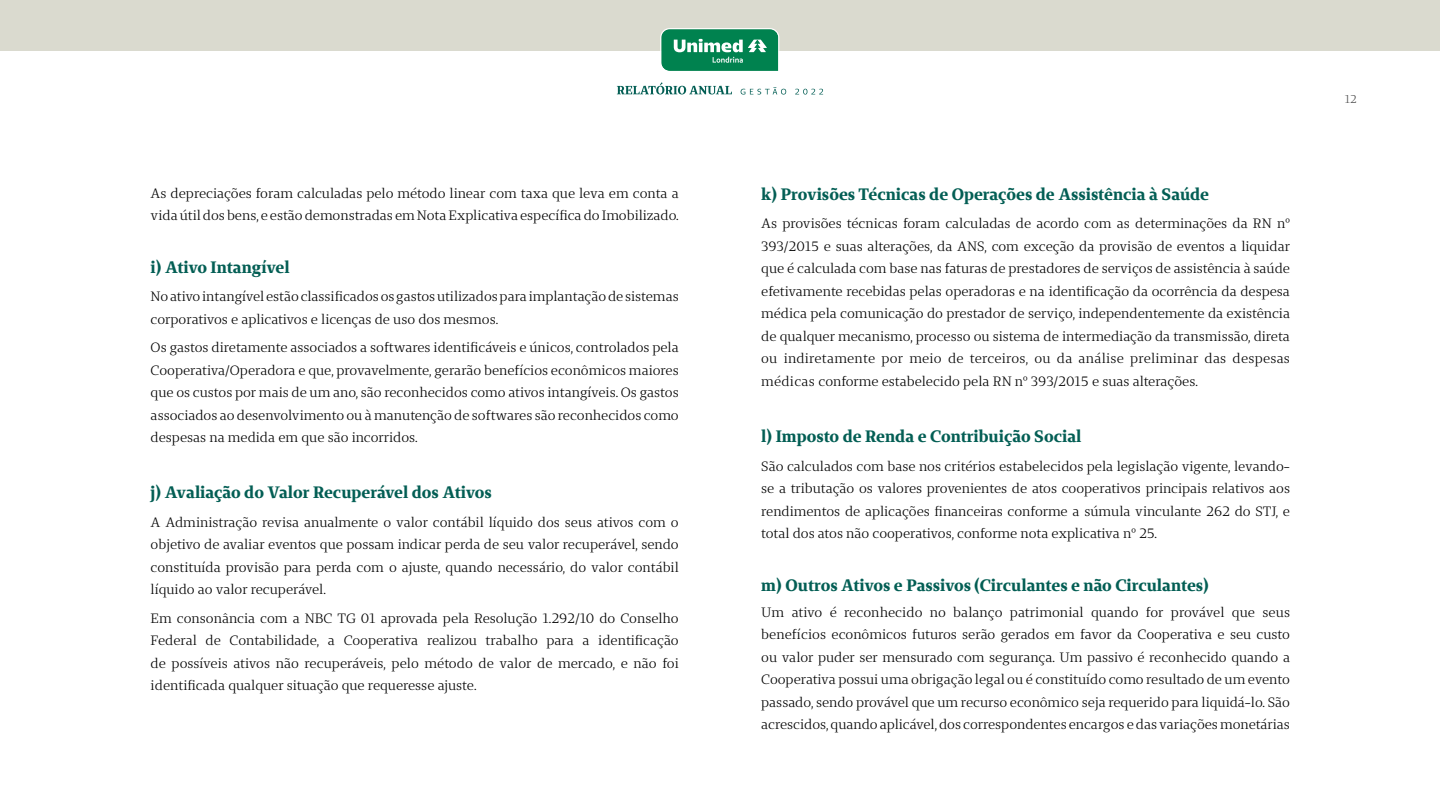
<style>
.page{position:relative;width:1440px;height:810px;background:#fff}
.page>*{position:absolute;margin:0;border:0;box-sizing:border-box;transform-origin:0 0}
.t1{font:700 16.5px "Unimed Serif";color:#035e54}
.t2{font:13.5px/22.5px "Unimed Serif";color:#000;text-align:justify}
.t3{font:11.25px "Unimed Serif";color:#4d4d4d}
</style>
<div class="page">
<div style="left:0;top:0;width:1440px;height:50px;background:#dadacf"></div>
<svg style="left:617px;top:82px;width:115px;height:12px"></svg>
<svg style="left:741px;top:87px;width:45px;height:8px"></svg>
<svg style="left:795px;top:89px;width:28px;height:6px"></svg>
<svg style="left:661px;top:28px;width:118px;height:43px;background:#2e986e"></svg>
<p class="t2" style="left:151px;top:181px;width:530px">As depreciações foram calculadas pelo método linear com taxa que leva em conta a vida útil dos bens, e estão demonstradas em Nota Explicativa específica do Imobilizado.</p>
<p class="t1" style="left:151px;top:256px;width:140px">i) Ativo Intangível</p>
<p class="t2" style="left:151px;top:285px;width:530px">No ativo intangível estão classificados os gastos utilizados para implantação de sistemas corporativos e aplicativos e licenças de uso dos mesmos.</p>
<p class="t2" style="left:151px;top:336px;width:530px">Os gastos diretamente associados a softwares identificáveis e únicos, controlados pela Cooperativa/Operadora e que, provavelmente, gerarão benefícios econômicos maiores que os custos por mais de um ano, são reconhecidos como ativos intangíveis. Os gastos associados ao desenvolvimento ou à manutenção de softwares são reconhecidos como despesas na medida em que são incorridos.</p>
<p class="t1" style="left:151px;top:482px;width:343px">j) Avaliação do Valor Recuperável dos Ativos</p>
<p class="t2" style="left:151px;top:511px;width:530px">A Administração revisa anualmente o valor contábil líquido dos seus ativos com o objetivo de avaliar eventos que possam indicar perda de seu valor recuperável, sendo constituída provisão para perda com o ajuste, quando necessário, do valor contábil líquido ao valor recuperável.</p>
<p class="t2" style="left:151px;top:607px;width:530px">Em consonância com a NBC TG 01 aprovada pela Resolução 1.292/10 do Conselho Federal de Contabilidade, a Cooperativa realizou trabalho para a identificação de possíveis ativos não recuperáveis, pelo método de valor de mercado, e não foi identificada qualquer situação que requeresse ajuste.</p>
<p class="t1" style="left:761px;top:183px;width:449px">k) Provisões Técnicas de Operações de Assistência à Saúde</p>
<p class="t2" style="left:761px;top:212px;width:530px">As provisões técnicas foram calculadas de acordo com as determinações da RN nº 393/2015 e suas alterações, da ANS, com exceção da provisão de eventos a liquidar que é calculada com base nas faturas de prestadores de serviços de assistência à saúde efetivamente recebidas pelas operadoras e na identificação da ocorrência da despesa médica pela comunicação do prestador de serviço, independentemente da existência de qualquer mecanismo, processo ou sistema de intermediação da transmissão, direta ou indiretamente por meio de terceiros, ou da análise preliminar das despesas médicas conforme estabelecido pela RN nº 393/2015 e suas alterações.</p>
<p class="t1" style="left:761px;top:426px;width:322px">l) Imposto de Renda e Contribuição Social</p>
<p class="t2" style="left:761px;top:454px;width:530px">São calculados com base nos critérios estabelecidos pela legislação vigente, levando&shy;se a tributação os valores provenientes de atos cooperativos principais relativos aos rendimentos de aplicações financeiras conforme a súmula vinculante 262 do STJ, e total dos atos não cooperativos, conforme nota explicativa nº 25.</p>
<p class="t1" style="left:761px;top:574px;width:449px">m) Outros Ativos e Passivos (Circulantes e não Circulantes)</p>
<p class="t2" style="left:761px;top:601px;width:530px">Um ativo é reconhecido no balanço patrimonial quando for provável que seus benefícios econômicos futuros serão gerados em favor da Cooperativa e seu custo ou valor puder ser mensurado com segurança. Um passivo é reconhecido quando a Cooperativa possui uma obrigação legal ou é constituído como resultado de um evento passado, sendo provável que um recurso econômico seja requerido para liquidá-lo. São acrescidos, quando aplicável, dos correspondentes encargos e das variações monetárias</p>
<p class="t3" style="left:1345px;top:92px;width:13px">12</p>
</div>
